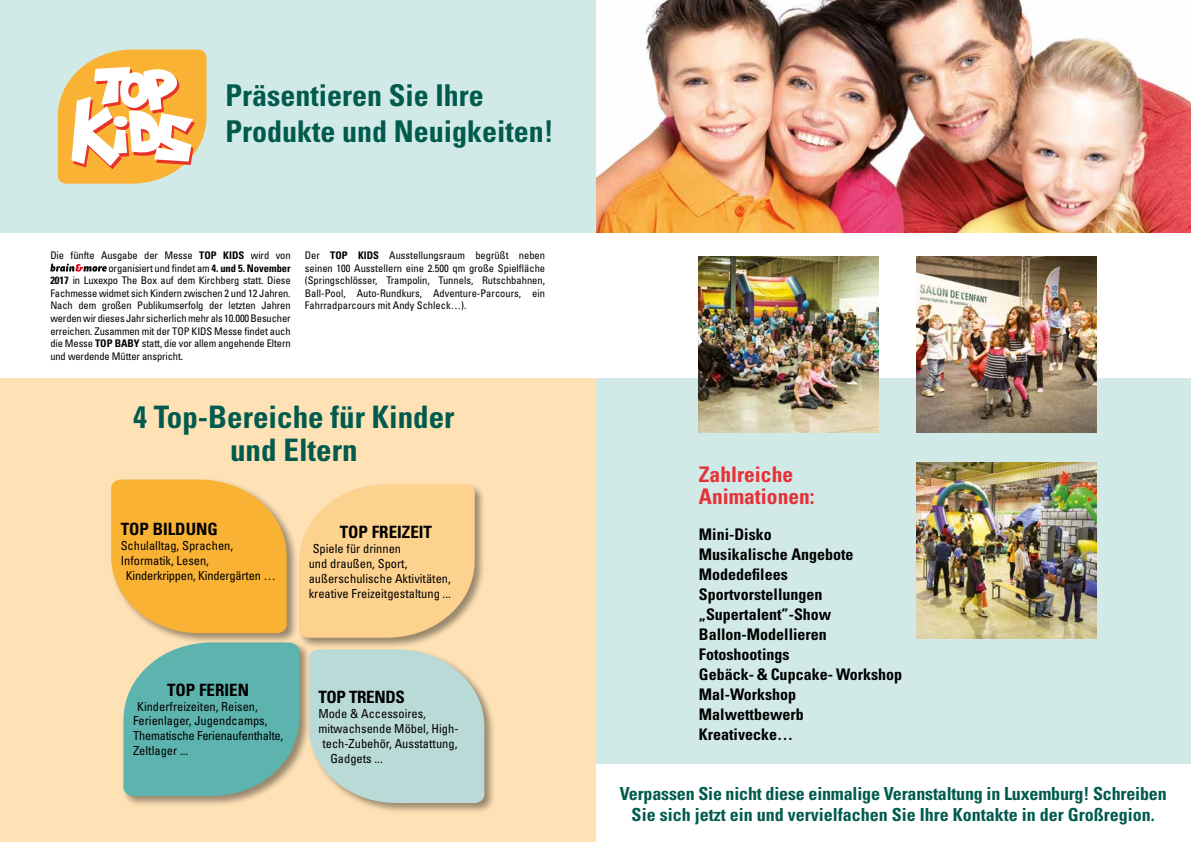
<style>
.page{position:relative;width:1191px;height:842px;background:#fff}
.page>*{position:absolute;margin:0;border:0;box-sizing:border-box;transform-origin:0 0}
.t1{font:700 condensed 31px/33px "Univers";color:#005b4e;text-align:center}
.t2{font:700 condensed 30px/36px "Univers";color:#005b4e}
.t3{font:700 condensed 21.5px/22px "Univers";color:#e73037}
.t4{font:700 condensed 18px/21.6px "Univers";letter-spacing:-.01em;color:#005b4e;text-align:center}
.t5{font:700 condensed 16.9px "Univers";color:#000}
.t6{font:700 condensed 16.9px "Univers";letter-spacing:-.02em;color:#000}
.t7{font:700 condensed 16px/20px "Univers";color:#000}
.t8{font:condensed 12.4px/14.9px "Univers";color:#000}
.t9{font:condensed 10.5px/12.6px "Univers";letter-spacing:-.01em;color:#000;text-align:justify}
.s1{font-weight:700}
</style>
<div class="page">
<img style="left:595px;top:0;width:596px;height:232px">
<div style="left:0;top:378px;width:595px;height:464px;background:#fee1b5"></div>
<div style="left:595px;top:378px;width:596px;height:386px;background:#d1e9e7"></div>
<div style="left:0;top:0;width:595px;height:232px;background:#d1e9e7"></div>
<svg style="left:50px;top:264px;width:57px;height:8px"></svg>
<svg style="left:58px;top:50px;width:148px;height:134px;background:#f5c787"></svg>
<div style="left:122px;top:641px;width:188px;height:166px;background:#000;opacity:.4"></div>
<div style="left:307px;top:648px;width:188px;height:166px;background:#000;opacity:.4"></div>
<svg style="left:111px;top:480px;width:373px;height:323px;background:#cbc695"></svg>
<img style="left:699px;top:257px;width:180px;height:176px">
<img style="left:916px;top:257px;width:180px;height:176px">
<img style="left:916px;top:462px;width:180px;height:176px">
<h2 class="t2" style="left:225px;top:77px;width:330px">Präsentieren Sie Ihre<br>Produkte und Neuigkeiten!</h2>
<p class="t9" style="left:50px;top:249px;width:242px">Die fünfte Ausgabe der Messe <span class="s1">TOP KIDS</span> wird von</p>
<p class="t9" style="left:108px;top:261px;width:184px">organisiert und findet am <span class="s1">4. und 5. November</span></p>
<p class="t9" style="left:50px;top:274px;width:242px"><span class="s1">2017</span> in Luxexpo The Box auf dem Kirchberg statt. Diese</p>
<p class="t9" style="left:50px;top:286px;width:242px">Fachmesse widmet sich Kindern zwischen 2 und 12 Jahren.</p>
<p class="t9" style="left:50px;top:299px;width:242px">Nach dem großen Publikumserfolg der letzten Jahren</p>
<p class="t9" style="left:50px;top:312px;width:242px">werden wir dieses Jahr sicherlich mehr als 10.000 Besucher</p>
<p class="t9" style="left:50px;top:324px;width:242px">erreichen. Zusammen mit der TOP KIDS Messe findet auch</p>
<p class="t9" style="left:50px;top:337px;width:242px">die Messe <span class="s1">TOP BABY</span> statt, die vor allem angehende Eltern</p>
<p class="t9" style="left:50px;top:349px;width:134px">und werdende Mütter anspricht.</p>
<p class="t9" style="left:305px;top:249px;width:242px">Der <span class="s1">TOP KIDS</span> Ausstellungsraum begrüßt neben seinen 100 Ausstellern eine 2.500 qm große Spielfläche (Springschlösser, Trampolin, Tunnels, Rutschbahnen, Ball-Pool, Auto-Rundkurs, Adventure-Parcours, ein Fahrradparcours mit Andy Schleck…).</p>
<h1 class="t1" style="left:133px;top:400px;width:323px">4 Top-Bereiche für Kinder und Eltern</h1>
<h3 class="t5" style="left:121px;top:519px;width:98px">TOP BILDUNG</h3>
<p class="t8" style="left:121px;top:538px;width:114px">Schulalltag, Sprachen,</p>
<p class="t8" style="left:121px;top:553px;width:90px">Informatik, Lesen,</p>
<p class="t8" style="left:126px;top:568px;width:152px">Kinderkrippen, Kindergärten …</p>
<h3 class="t5" style="left:340px;top:521px;width:94px">TOP FREIZEIT</h3>
<p class="t8" style="left:309px;top:541px;width:144px;text-indent:4px">Spiele für drinnen<br>und draußen, Sport, außerschulische Aktivitäten, kreative Freizeitgestaltung ...</p>
<h3 class="t5" style="left:167px;top:679px;width:83px">TOP FERIEN</h3>
<p class="t8" style="left:133px;top:698px;width:152px;text-indent:4px">Kinderfreizeiten, Reisen,<br>Ferienlager, Jugendcamps,<br>Thematische Ferienaufenthalte,<br>Zeltlager ...</p>
<h3 class="t6" style="left:318px;top:687px;width:88px">TOP TRENDS</h3>
<p class="t8" style="left:318px;top:706px;width:109px">Mode &amp; Accessoires,</p>
<p class="t8" style="left:318px;top:721px;width:142px">mitwachsende Möbel, High-</p>
<p class="t8" style="left:322px;top:735px;width:137px">tech-Zubehör, Ausstattung,</p>
<p class="t8" style="left:330px;top:750px;width:54px">Gadgets ...</p>
<h3 class="t3" style="left:699px;top:463px;width:117px">Zahlreiche<br>Animationen:</h3>
<h3 class="t7" style="left:699px;top:524px;width:205px">Mini-Disko<br>Musikalische Angebote<br>Modedefilees<br>Sportvorstellungen „Supertalent”-Show<br>Ballon-Modellieren<br>Fotoshootings<br>Gebäck- &amp; Cupcake- Workshop<br>Mal-Workshop<br>Malwettbewerb<br>Kreativecke…</h3>
<h3 class="t4" style="left:620px;top:782px;width:548px">Verpassen Sie nicht diese einmalige Veranstaltung in Luxemburg! Schreiben<br>Sie sich jetzt ein und vervielfachen Sie Ihre Kontakte in der Großregion.</h3>
</div>
